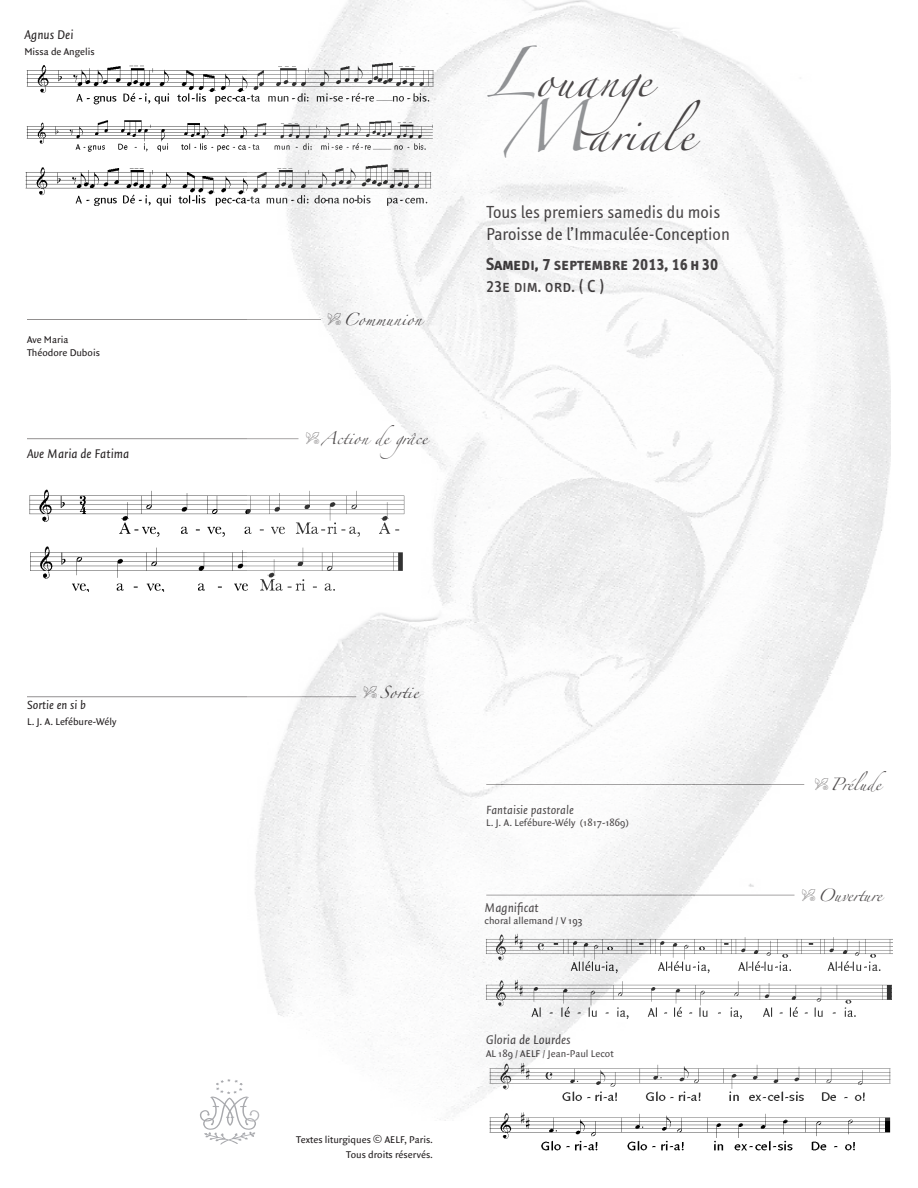
<style>
.page{position:relative;width:918px;height:1188px;background:#fff}
.page>*{position:absolute;margin:0;border:0;box-sizing:border-box;transform-origin:0 0}
.t1{font:30px "Zapfino";letter-spacing:.04em;color:#231f20}
.t2{font:18px "Info Text";color:#231f20}
.t3{font:18px "Info Text Bold Caps";color:#231f20}
.t4{font:18px "Info Text Book Caps";color:#231f20}
.t5{font:italic 13.5px "Quadraat Sans";color:#231f20}
.t6{font:italic 12.75px "Quadraat Sans";color:#231f20}
.t7{font:11.25px "Zapfino";letter-spacing:.03em;color:#231f20}
.t8{font:11.25px "Zapfino";color:#231f20}
.texte_biblique{font:10.5px "Quadraat Sans";color:#231f20}
.s1{font-family:"Type Embellishments One Let Plain";font-size:18px}
.s2{font-size:45px;color:#7a7c7f}
.s3{font-size:12.75px}
</style>
<div class="page">
<img style="left:489px;top:1068px;width:402px;height:83px">
<hr style="left:27px;top:319px;width:294px;height:1px;background:#231f20">
<hr style="left:27px;top:696px;width:329px;height:1px;background:#231f20">
<hr style="left:27px;top:438px;width:271px;height:1px;background:#231f20">
<svg style="left:200px;top:1079px;width:57px;height:66px"></svg>
<img style="left:25px;top:65px;width:222px;height:141px">
<img style="left:29px;top:490px;width:218px;height:102px">
<img style="left:247px;top:0;width:643px;height:1120px">
<p class="t5" style="left:24px;top:28px;width:51px">Agnus Dei</p>
<p class="texte_biblique" style="left:24px;top:46px;width:72px">Missa de Angelis</p>
<p class="texte_biblique" style="left:27px;top:334px;width:43px">Ave Maria</p>
<p class="texte_biblique" style="left:27px;top:347px;width:74px">Théodore Dubois</p>
<p class="t5" style="left:27px;top:446px;width:104px">Ave Maria de Fatima</p>
<p class="t6" style="left:27px;top:698px;width:60px">Sortie en si b</p>
<p class="texte_biblique" style="left:27px;top:716px;width:91px">L. J. A. Lefébure-Wély</p>
<p class="t7" style="left:327px;top:315px;width:96px"><span class="s1">-</span>Communion</p>
<p class="t7" style="left:305px;top:434px;width:123px"><span class="s1">-</span>Action de grâce</p>
<p class="t1" style="left:486px;top:69px;width:198px"><span class="s2">L</span>ouange</p>
<p class="t1" style="left:502px;top:123px;width:199px"><span class="s2">M</span>ariale</p>
<p class="t2" style="left:486px;top:203px;width:236px">Tous les premiers samedis du mois</p>
<p class="t2" style="left:486px;top:224px;width:245px">Paroisse de l’Immaculée-Conception</p>
<p class="t3" style="left:486px;top:254px;width:234px">Samedi, 7 septembre 2013, 16h30</p>
<p class="t4" style="left:486px;top:276px;width:120px">23e dim. ord. ( C )</p>
<p class="t7" style="left:363px;top:687px;width:57px"><span class="s1">-</span> Sortie</p>
<p class="texte_biblique" style="left:296px;top:1133px;width:138px">Textes liturgiques <span class="s3">©</span> AELF, Paris.</p>
<p class="texte_biblique" style="left:346px;top:1149px;width:89px">Tous droits réservés.</p>
<p class="t6" style="left:486px;top:803px;width:89px">Fantaisie pastorale</p>
<p class="texte_biblique" style="left:486px;top:817px;width:144px">L. J. A. Lefébure-Wély (1817-1869)</p>
<p class="t5" style="left:484px;top:900px;width:56px">Magnificat</p>
<p class="texte_biblique" style="left:484px;top:915px;width:100px">choral allemand / V 193</p>
<p class="t5" style="left:486px;top:1033px;width:86px">Gloria de Lourdes</p>
<p class="texte_biblique" style="left:486px;top:1047px;width:129px">AL 189 / AELF / Jean-Paul Lecot</p>
<p class="t7" style="left:815px;top:780px;width:73px"><span class="s1">-</span>Prélude</p>
<p class="t8" style="left:802px;top:890px;width:82px"><span class="s1">-</span>Ouverture</p>
</div>
